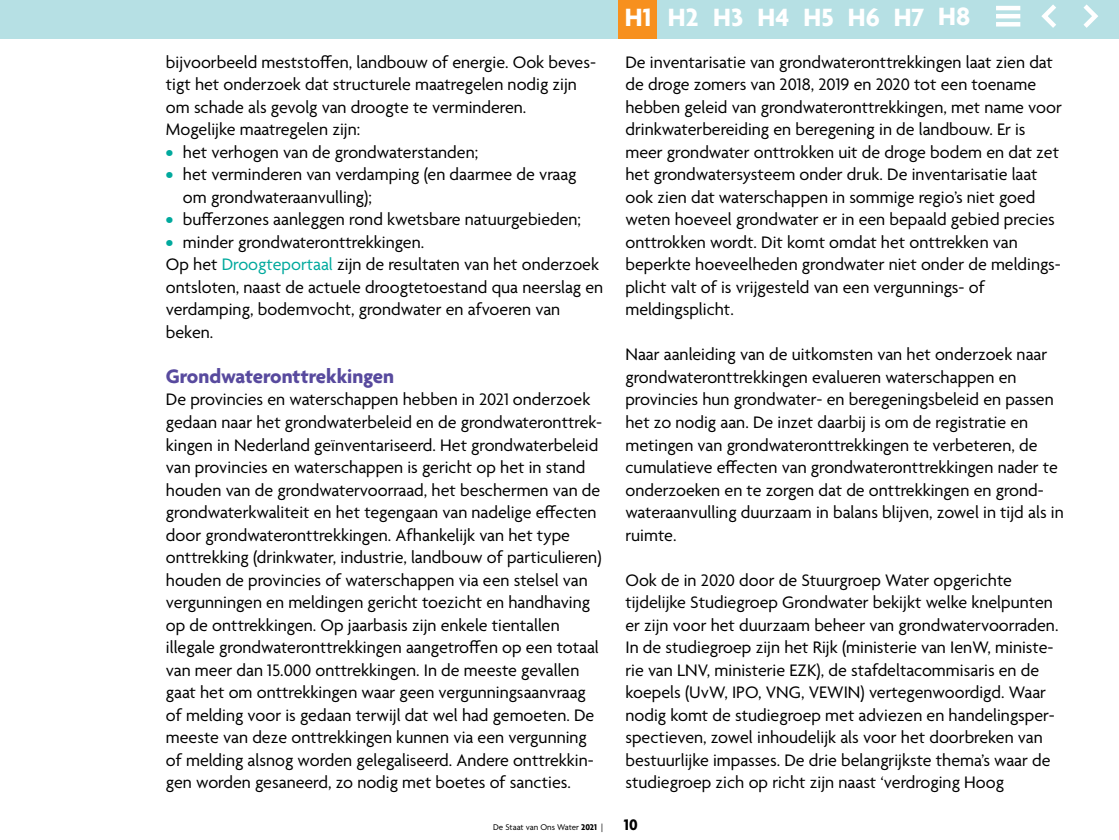
<style>
.page{position:relative;width:1119px;height:840px;background:#fff}
.page>*{position:absolute;margin:0;border:0;box-sizing:border-box;transform-origin:0 0}
.t1{font:700 27px "Agenda";color:#fff}
.Blauwe_kop__alinea{font:700 21px "Agenda";color:#584a9e}
.t2{font:18px/22.5px "Agenda";color:#000}
.t3{font:700 16.5px "Agenda";color:#000}
.t4{font:9px "Agenda";color:#000}
.s1{font-weight:700;color:#00a99d}
.s2{color:#00a99d}
.s3{font-weight:700}
</style>
<div class="page">
<div style="left:0;top:0;width:1118px;height:38px;background:#b6e0e4"></div>
<div style="left:618px;top:0;width:39px;height:38px;background:#f7901e"></div>
<svg style="left:1083px;top:4px;width:15px;height:24px"></svg>
<svg style="left:1041px;top:4px;width:15px;height:24px"></svg>
<div style="left:995px;top:22px;width:25px;height:5px;background:#fff"></div>
<hr style="left:995px;top:14px;width:25px;height:4px;background:#fff">
<hr style="left:995px;top:6px;width:25px;height:4px;background:#fff">
<p class="t2" style="left:166px;top:52px;width:431px">bijvoorbeeld meststoffen, landbouw of energie. Ook beves&shy;tigt het onderzoek dat structurele maatregelen nodig zijn om schade als gevolg van droogte te verminderen.</p>
<p class="t2" style="left:166px;top:119px;width:196px">Mogelijke maatregelen zijn:</p>
<p class="t2" style="left:166px;top:142px;width:314px"><span class="s1">•</span> het verhogen van de grondwaterstanden;</p>
<p class="t2" style="left:183px;top:164px;width:395px;text-indent:-17px"><span class="s1">•</span> het verminderen van verdamping (en daarmee de vraag om grondwateraanvulling);</p>
<p class="t2" style="left:166px;top:209px;width:416px"><span class="s1">•</span> bufferzones aanleggen rond kwetsbare natuurgebieden;</p>
<p class="t2" style="left:166px;top:232px;width:260px"><span class="s1">•</span> minder grondwateronttrekkingen.</p>
<p class="t2" style="left:166px;top:254px;width:434px">Op het <span class="s2">Droogteportaal</span> zijn de resultaten van het onderzoek</p>
<p class="t2" style="left:166px;top:277px;width:439px">ontsloten, naast de actuele droogtetoestand qua neerslag en verdamping, bodemvocht, grondwater en afvoeren van beken.</p>
<p class="Blauwe_kop__alinea" style="left:166px;top:364px;width:230px">Grondwateronttrekkingen</p>
<p class="t2" style="left:166px;top:389px;width:437px">De provincies en waterschappen hebben in 2021 onderzoek gedaan naar het grondwaterbeleid en de grondwateronttrek&shy;kingen in Nederland geïnventariseerd. Het grondwaterbeleid van provincies en waterschappen is gericht op het in stand houden van de grondwatervoorraad, het beschermen van de grondwaterkwaliteit en het tegengaan van nadelige effecten door grondwateronttrekkingen. Afhankelijk van het type onttrekking (drinkwater, industrie, landbouw of particulieren) houden de provincies of waterschappen via een stelsel van vergunningen en meldingen gericht toezicht en handhaving op de onttrekkingen. Op jaarbasis zijn enkele tientallen illegale grondwateronttrekkingen aangetroffen op een totaal van meer dan 15.000 onttrekkingen. In de meeste gevallen gaat het om onttrekkingen waar geen vergunningsaanvraag of melding voor is gedaan terwijl dat wel had gemoeten. De meeste van deze onttrekkingen kunnen via een vergunning of melding alsnog worden gelegaliseerd. Andere onttrekkin&shy;gen worden gesaneerd, zo nodig met boetes of sancties.</p>
<h1 class="t1" style="left:624px;top:3px;width:347px">H1 H2 H3 H4 H5 H6 H7 H8</h1>
<p class="t2" style="left:625px;top:52px;width:438px">De inventarisatie van grondwateronttrekkingen laat zien dat de droge zomers van 2018, 2019 en 2020 tot een toename hebben geleid van grondwateronttrekkingen, met name voor drinkwaterbereiding en beregening in de landbouw. Er is meer grondwater onttrokken uit de droge bodem en dat zet het grondwatersysteem onder druk. De inventarisatie laat ook zien dat waterschappen in sommige regio’s niet goed weten hoeveel grondwater er in een bepaald gebied precies onttrokken wordt. Dit komt omdat het onttrekken van beperkte hoeveelheden grondwater niet onder de meldings&shy;plicht valt of is vrijgesteld van een vergunnings- of meldingsplicht.</p>
<p class="t2" style="left:625px;top:344px;width:439px">Naar aanleiding van de uitkomsten van het onderzoek naar grondwateronttrekkingen evalueren waterschappen en provincies hun grondwater- en beregeningsbeleid en passen het zo nodig aan. De inzet daarbij is om de registratie en metingen van grondwateronttrekkingen te verbeteren, de cumulatieve effecten van grondwateronttrekkingen nader te onderzoeken en te zorgen dat de onttrekkingen en grond&shy;wateraanvulling duurzaam in balans blijven, zowel in tijd als in ruimte.</p>
<p class="t2" style="left:625px;top:569px;width:434px">Ook de in 2020 door de Stuurgroep Water opgerichte tijdelijke Studiegroep Grondwater bekijkt welke knelpunten er zijn voor het duurzaam beheer van grondwatervoorraden.<br>In de studiegroep zijn het Rijk (ministerie van IenW, ministe&shy;rie van LNV, ministerie EZK), de stafdeltacommisaris en de koepels (UvW, IPO, VNG, VEWIN) vertegenwoordigd. Waar nodig komt de studiegroep met adviezen en handelingsper&shy;spectieven, zowel inhoudelijk als voor het doorbreken van bestuurlijke impasses. De drie belangrijkste thema’s waar de studiegroep zich op richt zijn naast ‘verdroging Hoog</p>
<p class="t4" style="left:493px;top:822px;width:111px">De Staat van Ons Water <span class="s3">2021</span> |</p>
<p class="t3" style="left:624px;top:815px;width:15px">10</p>
</div>
